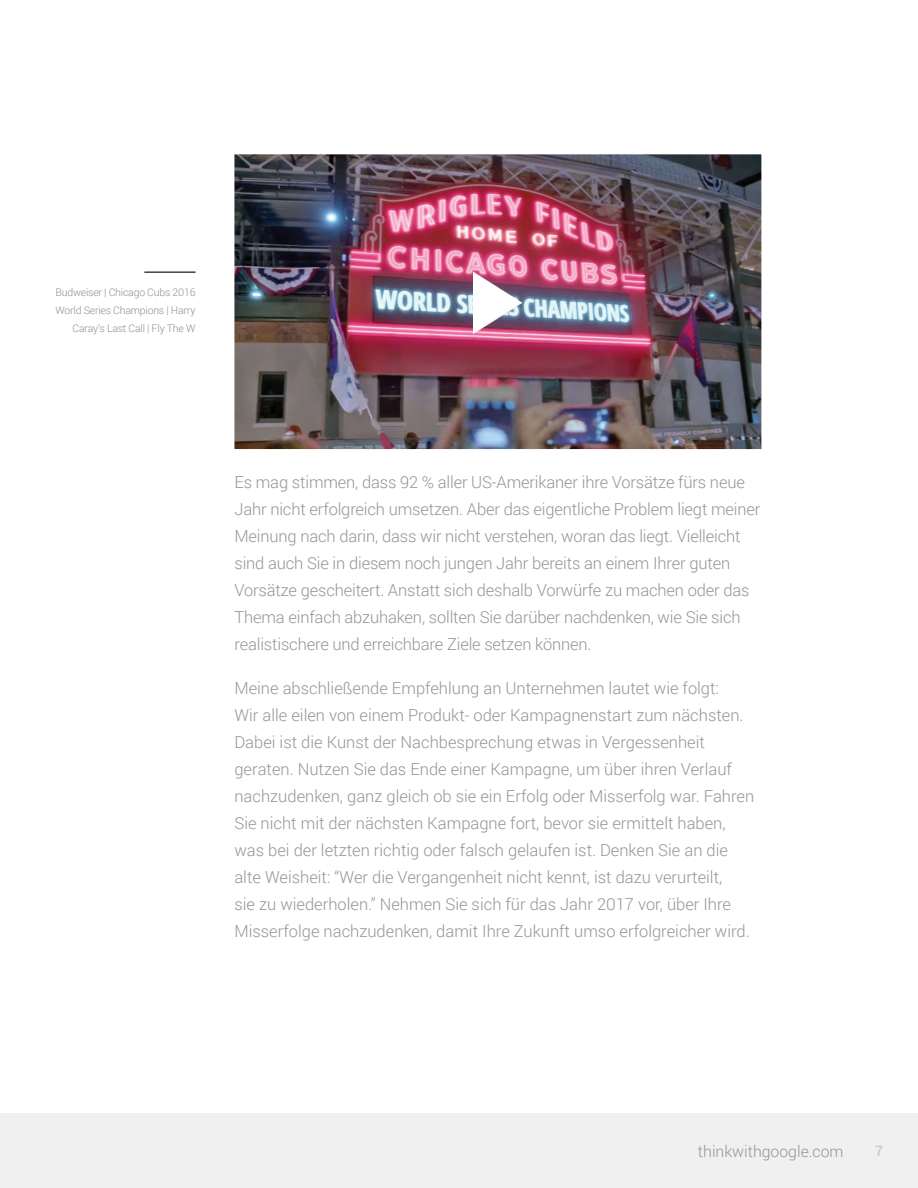
<style>
.page{position:relative;width:918px;height:1188px;background:#fff}
.page>*{position:absolute;margin:0;border:0;box-sizing:border-box;transform-origin:0 0}
.t1{font:300 16.5px/27px "Roboto";color:#939598}
.t2{font:300 15.9px "Roboto";color:#939598}
.t3{font:500 14.25px "Roboto";color:#c9c9c8}
.t4{font:300 10.5px/18px "Roboto";letter-spacing:-.02em;color:#8f8f8f;text-align:right}
</style>
<div class="page">
<div style="left:0;top:1114px;width:918px;height:74px;background:#f0f0f0"></div>
<img style="left:234px;top:154px;width:527px;height:295px">
<img style="left:473px;top:272px;width:49px;height:61px">
<hr style="left:144px;top:271px;width:52px;height:2px;background:#424242">
<p class="t4" style="left:56px;top:283px;width:142px">Budweiser | Chicago Cubs 2016<br>World Series Champions | Harry<br>Caray’s Last Call | Fly The W</p>
<p class="t1" style="left:234px;top:468px;width:528px">Es mag stimmen, dass 92 % aller US-Amerikaner ihre Vorsätze fürs neue Jahr nicht erfolgreich umsetzen. Aber das eigentliche Problem liegt meiner Meinung nach darin, dass wir nicht verstehen, woran das liegt. Vielleicht sind auch Sie in diesem noch jungen Jahr bereits an einem Ihrer guten Vorsätze gescheitert. Anstatt sich deshalb Vorwürfe zu machen oder das Thema einfach abzuhaken, sollten Sie darüber nachdenken, wie Sie sich realistischere und erreichbare Ziele setzen können.</p>
<p class="t1" style="left:234px;top:674px;width:521px">Meine abschließende Empfehlung an Unternehmen lautet wie folgt:<br>Wir alle eilen von einem Produkt- oder Kampagnenstart zum nächsten.<br>Dabei ist die Kunst der Nachbesprechung etwas in Vergessenheit geraten. Nutzen Sie das Ende einer Kampagne, um über ihren Verlauf nachzudenken, ganz gleich ob sie ein Erfolg oder Misserfolg war. Fahren Sie nicht mit der nächsten Kampagne fort, bevor sie ermittelt haben, was bei der letzten richtig oder falsch gelaufen ist. Denken Sie an die alte Weisheit: “Wer die Vergangenheit nicht kennt, ist dazu verurteilt,<br>sie zu wiederholen.” Nehmen Sie sich für das Jahr 2017 vor, über Ihre Misserfolge nachzudenken, damit Ihre Zukunft umso erfolgreicher wird.</p>
<p class="t2" style="left:698px;top:1140px;width:147px">thinkwithgoogle.com</p>
<p class="t3" style="left:875px;top:1141px;width:10px">7</p>
</div>
